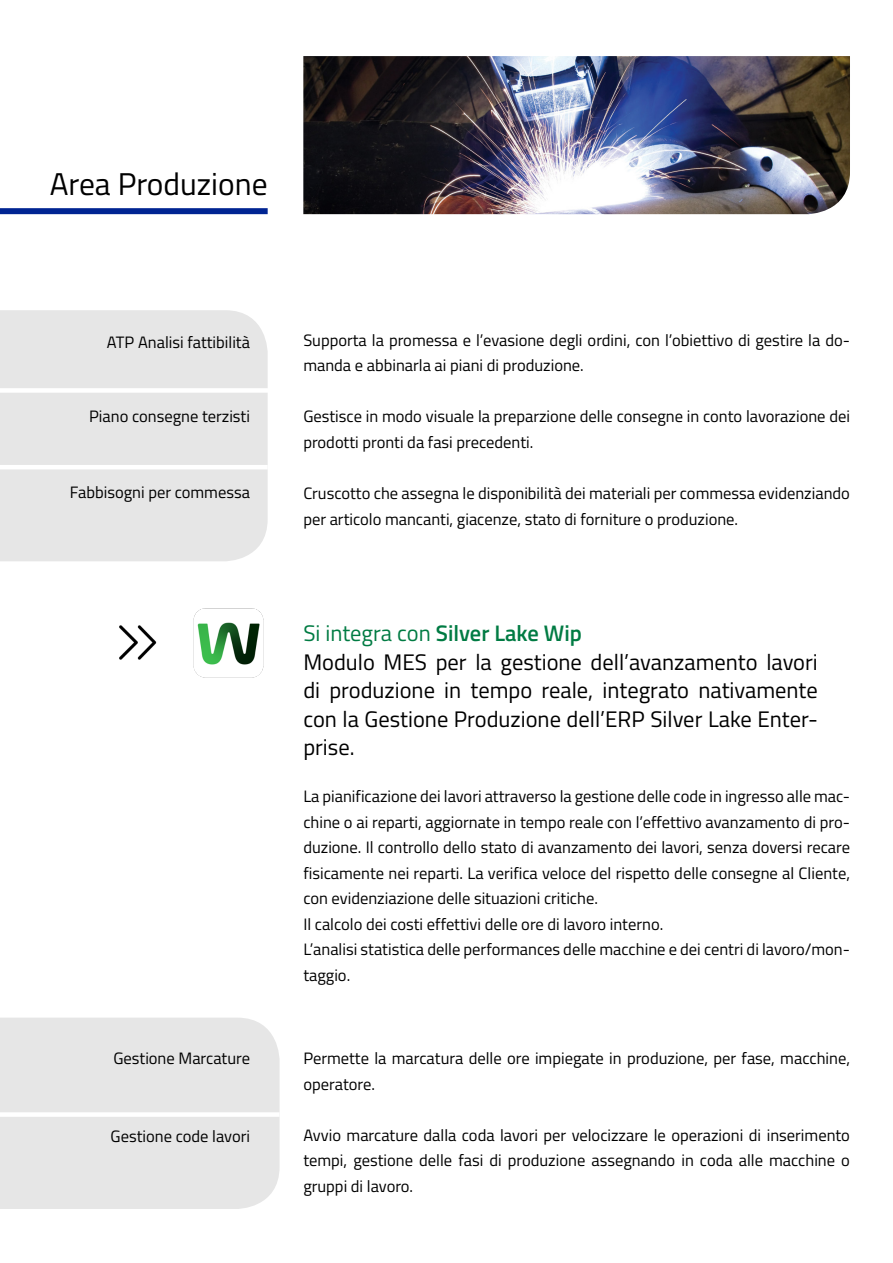
<style>
.page{position:relative;width:893px;height:1263px;background:#fff}
.page>*{position:absolute;margin:0;border:0;box-sizing:border-box;transform-origin:0 0}
.t1{font:31.5px "Titillium Web";color:#000}
.t2{font:22.5px/28.5px "Titillium Web";color:#000;text-align:justify}
.t3{font:600 22.5px "Titillium Web";color:#007b43}
.t4{font:16.5px/25.5px "Titillium Web";color:#000}
.s1{font-weight:400}
</style>
<div class="page">
<div style="left:0;top:1018px;width:280px;height:191px;background:#e6e6e6"></div>
<img style="left:303px;top:56px;width:547px;height:158px">
<div style="left:0;top:310px;width:268px;height:251px;background:#e6e6e6"></div>
<div style="left:0;top:388px;width:350px;height:5px;background:#fff"></div>
<hr style="left:0;top:465px;width:268px;height:4px;background:#fff">
<div style="left:0;top:208px;width:268px;height:6px;background:#002492"></div>
<img style="left:193px;top:608px;width:71px;height:70px">
<img style="left:119px;top:625px;width:9px;height:35px">
<img style="left:128px;top:625px;width:29px;height:35px">
<div style="left:0;top:1112px;width:280px;height:5px;background:#fff"></div>
<p class="t1" style="left:50px;top:161px;width:219px">Area Produzione</p>
<p class="t4" style="left:107px;top:329px;width:145px">ATP Analisi fattibilità</p>
<p class="t4" style="left:89px;top:403px;width:162px">Piano consegne terzisti</p>
<p class="t4" style="left:70px;top:478px;width:182px">Fabbisogni per commessa</p>
<p class="t4" style="left:113px;top:1045px;width:138px">Gestione Marcature</p>
<p class="t4" style="left:111px;top:1122px;width:141px">Gestione code lavori</p>
<p class="t4" style="left:303px;top:327px;width:548px">Supporta la promessa e l’evasione degli ordini, con l’obiettivo di gestire la do&shy;manda e abbinarla ai piani di produzione.</p>
<p class="t4" style="left:303px;top:403px;width:548px">Gestisce in modo visuale la preparzione delle consegne in conto lavorazione dei prodotti pronti da fasi precedenti.</p>
<p class="t4" style="left:303px;top:480px;width:548px">Cruscotto che assegna le disponibilità dei materiali per commessa evidenziando per articolo mancanti, giacenze, stato di forniture o produzione.</p>
<p class="t3" style="left:303px;top:616px;width:280px"><span class="s1">Si integra con</span> Silver Lake Wip</p>
<p class="t2" style="left:303px;top:646px;width:516px">Modulo MES per la gestione dell’avanzamento lavori di produzione in tempo reale, integrato nativamente con la Gestione Produzione dell’ERP Silver Lake Enter&shy;prise.</p>
<p class="t4" style="left:303px;top:783px;width:548px;text-align:justify">La pianificazione dei lavori attraverso la gestione delle code in ingresso alle mac&shy;chine o ai reparti, aggiornate in tempo reale con l’effettivo avanzamento di pro&shy;duzione. Il controllo dello stato di avanzamento dei lavori, senza doversi recare fisicamente nei reparti. La verifica veloce del rispetto delle consegne al Cliente, con evidenziazione delle situazioni critiche.</p>
<p class="t4" style="left:303px;top:910px;width:361px">Il calcolo dei costi effettivi delle ore di lavoro interno.</p>
<p class="t4" style="left:303px;top:936px;width:548px">L’analisi statistica delle performances delle macchine e dei centri di lavoro/mon&shy;taggio.</p>
<p class="t4" style="left:303px;top:1045px;width:548px">Permette la marcatura delle ore impiegate in produzione, per fase, macchine, operatore.</p>
<p class="t4" style="left:303px;top:1121px;width:548px;text-align:justify">Avvio marcature dalla coda lavori per velocizzare le operazioni di inserimento tempi, gestione delle fasi di produzione assegnando in coda alle macchine o gruppi di lavoro.</p>
</div>
